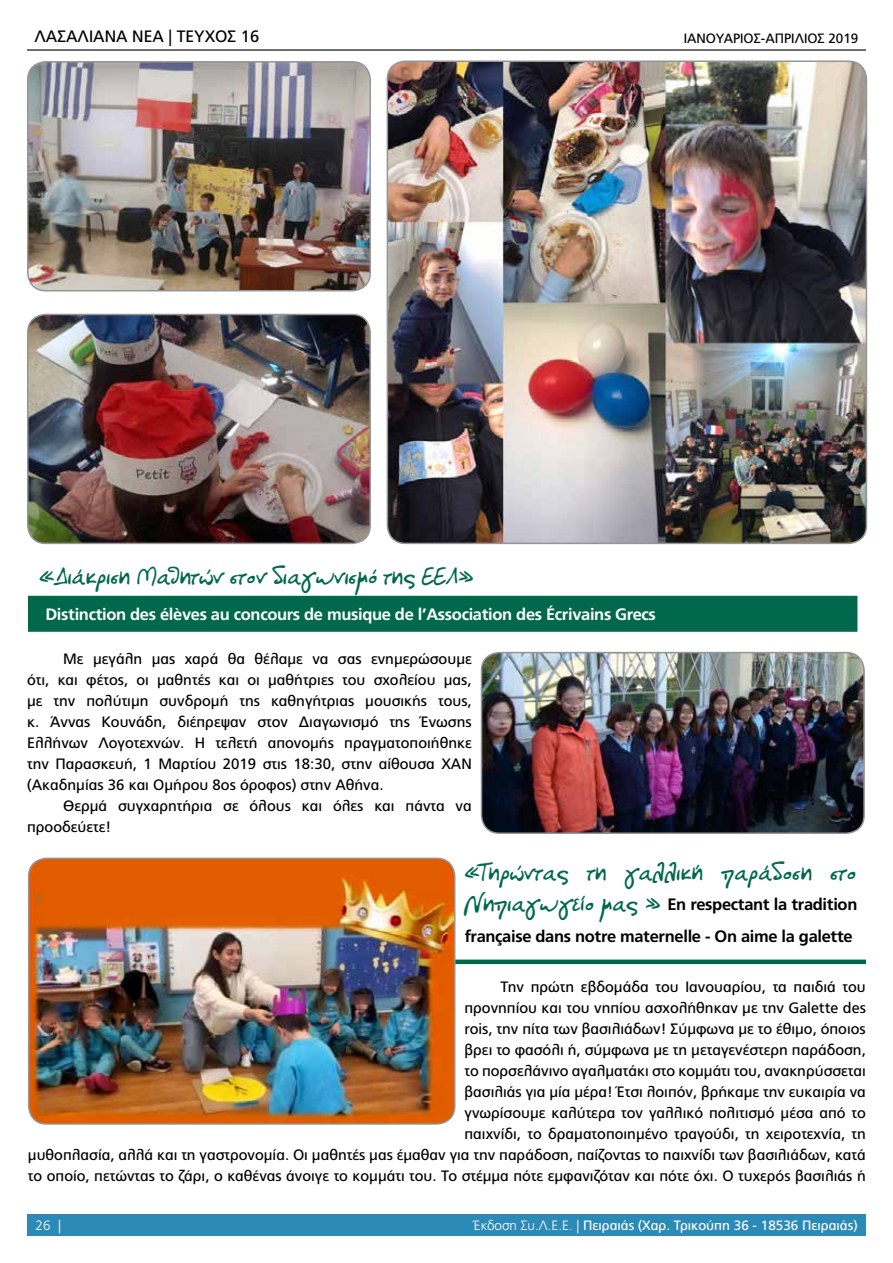
<style>
.page{position:relative;width:893px;height:1263px;background:#fff}
.page>*{position:absolute;margin:0;border:0;box-sizing:border-box;transform-origin:0 0}
.t1{font:700 24px "PF Libera";letter-spacing:-.02em;color:#00694c}
.t2{font:700 16.5px/31.5px "PF Catalog";letter-spacing:-.02em;color:#000}
.t3{font:700 16.5px "PF Catalog";letter-spacing:-.02em;color:#fff}
.t4{font:16.5px "PF Catalog";color:#000}
.t5{font:15px/21px "PF Catalog";color:#000;text-align:justify}
.t6{font:13.5px "PF Catalog";color:#fff}
.t7{font:13.5px "PF Catalog";color:#000}
.t8{font:300 13.5px "PF Catalog";color:#fff}
.s1{font-family:"PF Libera";font-size:24px;color:#00694c}
.s2{font-weight:300}
</style>
<div class="page">
<div style="left:27px;top:1214px;width:839px;height:22px;background:#2c8bb6"></div>
<hr style="left:27px;top:49px;width:839px;height:2px;background:#000">
<div style="left:28px;top:596px;width:829px;height:36px;background:#00694c"></div>
<img style="left:28px;top:314px;width:342px;height:229px">
<div style="left:27px;top:314px;width:344px;height:230px;border:2px solid #939598;border-radius:18px"></div>
<img style="left:481px;top:653px;width:383px;height:180px">
<div style="left:481px;top:652px;width:384px;height:182px;border:2px solid #939598;border-radius:18px"></div>
<img style="left:28px;top:62px;width:342px;height:229px">
<div style="left:27px;top:61px;width:344px;height:230px;border:2px solid #939598;border-radius:18px"></div>
<img style="left:387px;top:61px;width:479px;height:482px">
<div style="left:387px;top:61px;width:480px;height:483px;border:2px solid #939598;border-radius:18px"></div>
<div style="left:409px;top:959px;width:457px;height:5px;background:#00694c"></div>
<img style="left:29px;top:858px;width:426px;height:266px">
<div style="left:28px;top:858px;width:427px;height:267px;border:2px solid #939598;border-radius:18px"></div>
<p class="t4" style="left:34px;top:27px;width:226px">ΛΑΣΑΛΙΑΝΑ ΝΕΑ | ΤΕΥΧΟΣ 16</p>
<p class="t7" style="left:684px;top:31px;width:176px">ΙΑΝΟΥΑΡΙΟΣ-ΑΠΡΙΛΙΟΣ 2019</p>
<h1 class="t1" style="left:39px;top:560px;width:437px">«Διάκριση Μαθητών στον διαγωνισμό της ΕΕΛ»</h1>
<p class="t3" style="left:45px;top:605px;width:612px">Distinction des élèves au concours de musique de l’Association des Écrivains Grecs</p>
<p class="t5" style="left:27px;top:648px;width:446px;text-indent:36px">Με μεγάλη μας χαρά θα θέλαμε να σας ενημερώσουμε ότι, και φέτος, οι μαθητές και οι μαθήτριες του σχολείου μας, με την πολύτιμη συνδρομή της καθηγήτριας μουσικής τους, κ. Άννας Κουνάδη, διέπρεψαν στον Διαγωνισμό της Ένωσης Ελλήνων Λογοτεχνών. Η τελετή απονομής πραγματοποιήθηκε την Παρασκευή, 1 Μαρτίου 2019 στις 18:30, στην αίθουσα ΧΑΝ (Ακαδημίας 36 και Ομήρου 8ος όροφος) στην Αθήνα.</p>
<p class="t5" style="left:27px;top:795px;width:446px;text-indent:36px">Θερμά συγχαρητήρια σε όλους και όλες και πάντα να προοδεύετε!</p>
<h1 class="t1" style="left:464px;top:856px;width:394px">«Τηρώντας τη γαλλική παράδοση στο</h1>
<p class="t2" style="left:464px;top:889px;width:394px"><span class="s1">Νηπιαγωγείο μας »</span> En respectant la tradition française dans notre maternelle - On aime la galette</p>
<p class="t5" style="left:28px;top:976px;width:839px;text-align:right">Την πρώτη εβδομάδα του Ιανουαρίου, τα παιδιά του<br>προνηπίου και του νηπίου ασχολήθηκαν με την Galette des<br>rois, την πίτα των βασιλιάδων! Σύμφωνα με το έθιμο, όποιος<br>βρει το φασόλι ή, σύμφωνα με τη μεταγενέστερη παράδοση,<br>το πορσελάνινο αγαλματάκι στο κομμάτι του, ανακηρύσσεται<br>βασιλιάς για μία μέρα! Έτσι λοιπόν, βρήκαμε την ευκαιρία να<br>γνωρίσουμε καλύτερα τον γαλλικό πολιτισμό μέσα από το<br>παιχνίδι, το δραματοποιημένο τραγούδι, τη χειροτεχνία, τη<br>μυθοπλασία, αλλά και τη γαστρονομία. Οι μαθητές μας έμαθαν για την παράδοση, παίζοντας το παιχνίδι των βασιλιάδων, κατά το οποίο, πετώντας το ζάρι, ο καθένας άνοιγε το κομμάτι του. Το στέμμα πότε εμφανιζόταν και πότε όχι. Ο τυχερός βασιλιάς ή</p>
<p class="t8" style="left:36px;top:1217px;width:27px">26 |</p>
<p class="t6" style="left:474px;top:1217px;width:385px"><span class="s2">Έκδοση Συ.Λ.Ε.Ε. |</span> Πειραιάς (Χαρ. Τρικούπη 36 - 18536 Πειραιάς)</p>
</div>
